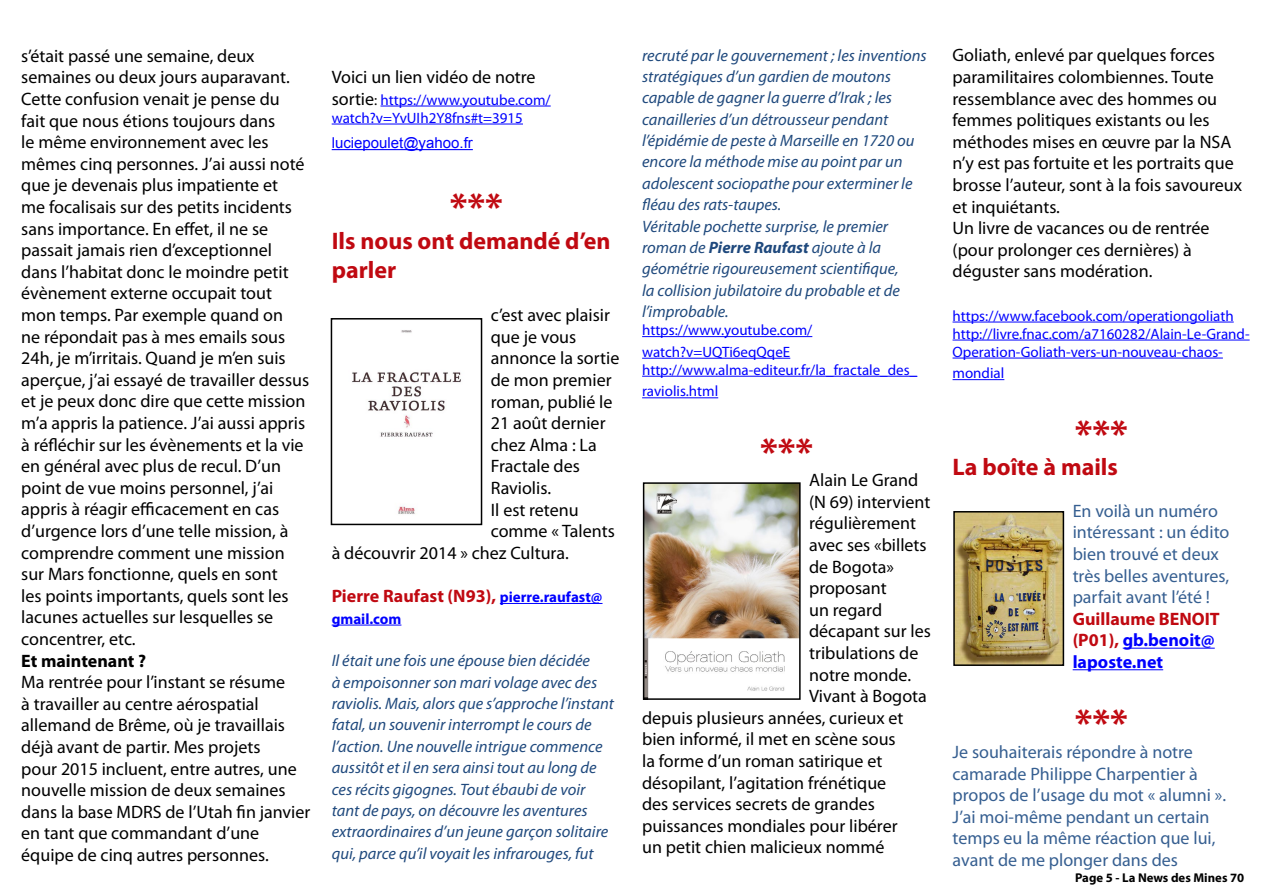
<style>
.page{position:relative;width:1263px;height:893px;background:#fff}
.page>*{position:absolute;margin:0;border:0;box-sizing:border-box;transform-origin:0 0}
.t1{font:700 39px "Myriad Pro";color:#c00911}
.t2{font:700 24px/28.8px "Myriad Pro";color:#c00911}
.t3{font:18px/21.6px "Myriad Pro";color:#000}
.t4{font:18px/21.6px "Myriad Pro";color:#365f91}
.t5{font:700 18px/21.6px "Myriad Pro";color:#c00911}
.t6{font:700 18px "Myriad Pro";color:#000}
.t7{font:italic 16.5px/21.3px "Myriad Pro";color:#1f497d}
.t8{font:15px/18px "Myriad Pro";color:#00f}
.t9{font:15px "Arial";color:#00f}
.t10{font:700 15px "Myriad Pro";color:#00f}
.t11{font:700 12.75px "Myriad Pro";color:#000}
.s1{font-size:18px;color:#000}
.s2{color:#000}
.s3{font-size:15px;color:#00f}
.s4{font-weight:700}
.s5{color:#00f}
</style>
<div class="page">
<hr style="left:380px;top:106px;width:171px;height:1px;background:#00f">
<hr style="left:332px;top:124px;width:191px;height:1px;background:#00f">
<hr style="left:332px;top:149px;width:141px;height:1px;background:#00f">
<hr style="left:500px;top:603px;width:102px;height:1px;background:#00f">
<hr style="left:332px;top:625px;width:69px;height:1px;background:#00f">
<hr style="left:642px;top:336px;width:170px;height:1px;background:#00f">
<hr style="left:642px;top:358px;width:148px;height:1px;background:#00f">
<hr style="left:642px;top:376px;width:275px;height:1px;background:#00f">
<hr style="left:642px;top:397px;width:76px;height:1px;background:#00f">
<img style="left:646px;top:485px;width:152px;height:212px">
<div style="left:643px;top:482px;width:158px;height:218px;border:2px solid #000"></div>
<img style="left:352px;top:330px;width:109px;height:184px">
<div style="left:331px;top:318px;width:151px;height:207px;border:2px solid #000"></div>
<hr style="left:952px;top:322px;width:282px;height:1px;background:#00f">
<hr style="left:952px;top:340px;width:297px;height:1px;background:#00f">
<hr style="left:952px;top:358px;width:271px;height:1px;background:#00f">
<hr style="left:952px;top:379px;width:52px;height:1px;background:#00f">
<hr style="left:1123px;top:648px;width:92px;height:1px;background:#00f">
<hr style="left:1073px;top:669px;width:90px;height:1px;background:#00f">
<img style="left:956px;top:514px;width:105px;height:149px">
<div style="left:953px;top:511px;width:111px;height:155px;border:2px solid #000"></div>
<p class="t3" style="left:21px;top:45px;width:289px">s’était passé une semaine, deux semaines ou deux jours auparavant.<br>Cette confusion venait je pense du<br>fait que nous étions toujours dans<br>le même environnement avec les mêmes cinq personnes. J’ai aussi noté que je devenais plus impatiente et<br>me focalisais sur des petits incidents sans importance. En effet, il ne se passait jamais rien d’exceptionnel dans l’habitat donc le moindre petit évènement externe occupait tout mon temps. Par exemple quand on<br>ne répondait pas à mes emails sous 24h, je m’irritais. Quand je m’en suis aperçue, j’ai essayé de travailler dessus et je peux donc dire que cette mission m’a appris la patience. J’ai aussi appris à réfléchir sur les évènements et la vie en général avec plus de recul. D’un point de vue moins personnel, j’ai appris à réagir efficacement en cas d’urgence lors d’une telle mission, à comprendre comment une mission sur Mars fonctionne, quels en sont<br>les points importants, quels sont les lacunes actuelles sur lesquelles se concentrer, etc.</p>
<p class="t6" style="left:21px;top:649px;width:126px">Et maintenant ?</p>
<p class="t3" style="left:21px;top:671px;width:291px">Ma rentrée pour l’instant se résume<br>à travailler au centre aérospatial allemand de Brême, où je travaillais déjà avant de partir. Mes projets<br>pour 2015 incluent, entre autres, une nouvelle mission de deux semaines dans la base MDRS de l’Utah fin janvier en tant que commandant d’une équipe de cinq autres personnes.</p>
<p class="t3" style="left:332px;top:66px;width:205px">Voici un lien vidéo de notre</p>
<p class="t8" style="left:332px;top:90px;width:221px"><span class="s1">sortie</span><span class="s2">:</span> https://www.youtube.com/ watch?v=YvUIh2Y8fns#t=3915</p>
<p class="t9" style="left:332px;top:133px;width:143px">luciepoulet@yahoo.fr</p>
<h1 class="t1" style="left:450px;top:182px;width:55px">***</h1>
<h2 class="t2" style="left:332px;top:226px;width:280px">Ils nous ont demandé d’en parler</h2>
<p class="t3" style="left:491px;top:304px;width:121px">c’est avec plaisir</p>
<p class="t3" style="left:491px;top:326px;width:87px">que je vous</p>
<p class="t3" style="left:491px;top:347px;width:130px">annonce la sortie</p>
<p class="t3" style="left:491px;top:369px;width:122px">de mon premier</p>
<p class="t3" style="left:491px;top:390px;width:123px">roman, publié le</p>
<p class="t3" style="left:491px;top:412px;width:116px">21 août dernier</p>
<p class="t3" style="left:491px;top:434px;width:108px">chez Alma : La</p>
<p class="t3" style="left:491px;top:455px;width:91px">Fractale des</p>
<p class="t3" style="left:491px;top:477px;width:62px">Raviolis.</p>
<p class="t3" style="left:491px;top:498px;width:89px">Il est retenu</p>
<p class="t3" style="left:491px;top:520px;width:126px">comme « Talents</p>
<p class="t3" style="left:332px;top:542px;width:239px">à découvrir 2014 » chez Cultura.</p>
<p class="t5" style="left:332px;top:584px;width:272px">Pierre Raufast (N93), <span class="s3">pierre.raufast@</span></p>
<p class="t10" style="left:332px;top:609px;width:71px">gmail.com</p>
<p class="t7" style="left:332px;top:650px;width:284px">Il était une fois une épouse bien décidée<br>à empoisonner son mari volage avec des raviolis. Mais, alors que s’approche l’instant fatal, un souvenir interrompt le cours de l’action. Une nouvelle intrigue commence aussitôt et il en sera ainsi tout au long de ces récits gigognes. Tout ébaubi de voir tant de pays, on découvre les aventures extraordinaires d’un jeune garçon solitaire qui, parce qu’il voyait les infrarouges, fut</p>
<p class="t7" style="left:642px;top:44px;width:286px">recruté par le gouvernement ; les inventions stratégiques d’un gardien de moutons capable de gagner la guerre d’Irak ; les canailleries d’un détrousseur pendant l’épidémie de peste à Marseille en 1720 ou encore la méthode mise au point par un adolescent sociopathe pour exterminer le fléau des rats-taupes.<br>Véritable pochette surprise, le premier roman de <span class="s4">Pierre Raufast</span> ajoute à la géométrie rigoureusement scientifique,<br>la collision jubilatoire du probable et de l’improbable.</p>
<p class="t8" style="left:642px;top:319px;width:172px;line-height:21.6px">https://www.youtube.com/ watch?v=UQTi6eqQqeE</p>
<p class="t8" style="left:642px;top:359px;width:277px;line-height:21.6px">http://www.alma-editeur.fr/la_fractale_des_ raviolis.html</p>
<h1 class="t1" style="left:760px;top:426px;width:55px">***</h1>
<p class="t3" style="left:809px;top:469px;width:111px">Alain Le Grand</p>
<p class="t3" style="left:809px;top:491px;width:123px">(N 69) intervient</p>
<p class="t3" style="left:809px;top:512px;width:108px">régulièrement</p>
<p class="t3" style="left:809px;top:534px;width:119px">avec ses «billets</p>
<p class="t3" style="left:809px;top:555px;width:86px">de Bogota»</p>
<p class="t3" style="left:809px;top:577px;width:79px">proposant</p>
<p class="t3" style="left:809px;top:599px;width:75px">un regard</p>
<p class="t3" style="left:809px;top:620px;width:123px">décapant sur les</p>
<p class="t3" style="left:809px;top:642px;width:111px">tribulations de</p>
<p class="t3" style="left:809px;top:663px;width:103px">notre monde.</p>
<p class="t3" style="left:809px;top:685px;width:119px">Vivant à Bogota</p>
<p class="t3" style="left:642px;top:707px;width:263px">depuis plusieurs années, curieux et</p>
<p class="t3" style="left:642px;top:728px;width:255px">bien informé, il met en scène sous</p>
<p class="t3" style="left:642px;top:750px;width:242px">la forme d’un roman satirique et</p>
<p class="t3" style="left:642px;top:771px;width:246px">désopilant, l’agitation frénétique</p>
<p class="t3" style="left:642px;top:793px;width:234px">des services secrets de grandes</p>
<p class="t3" style="left:642px;top:815px;width:257px">puissances mondiales pour libérer</p>
<p class="t3" style="left:642px;top:836px;width:244px">un petit chien malicieux nommé</p>
<p class="t3" style="left:952px;top:44px;width:291px">Goliath, enlevé par quelques forces paramilitaires colombiennes. Toute ressemblance avec des hommes ou femmes politiques existants ou les méthodes mises en œuvre par la NSA n’y est pas fortuite et les portraits que brosse l’auteur, sont à la fois savoureux et inquiétants.<br>Un livre de vacances ou de rentrée (pour prolonger ces dernières) à déguster sans modération.</p>
<p class="t8" style="left:952px;top:306px;width:299px">https://www.facebook.com/operationgoliath http://livre.fnac.com/a7160282/Alain-Le-Grand-<br>Operation-Goliath-vers-un-nouveau-chaos-</p>
<p class="t8" style="left:952px;top:364px;width:53px">mondial</p>
<h1 class="t1" style="left:1075px;top:408px;width:55px">***</h1>
<h2 class="t2" style="left:952px;top:452px;width:167px">La boîte à mails</h2>
<p class="t4" style="left:1073px;top:500px;width:158px">En voilà un numéro intéressant : un édito bien trouvé et deux très belles aventures, parfait avant l’été !</p>
<p class="t5" style="left:1073px;top:607px;width:149px">Guillaume BENOIT (P01), <span class="s5">gb.benoit@ laposte.net</span></p>
<h1 class="t1" style="left:1075px;top:698px;width:55px">***</h1>
<p class="t4" style="left:952px;top:741px;width:275px">Je souhaiterais répondre à notre camarade Philippe Charpentier à propos de l’usage du mot « alumni ».<br>J’ai moi-même pendant un certain temps eu la même réaction que lui, avant de me plonger dans des</p>
<p class="t11" style="left:1075px;top:869px;width:171px">Page 5 - La News des Mines 70</p>
</div>
